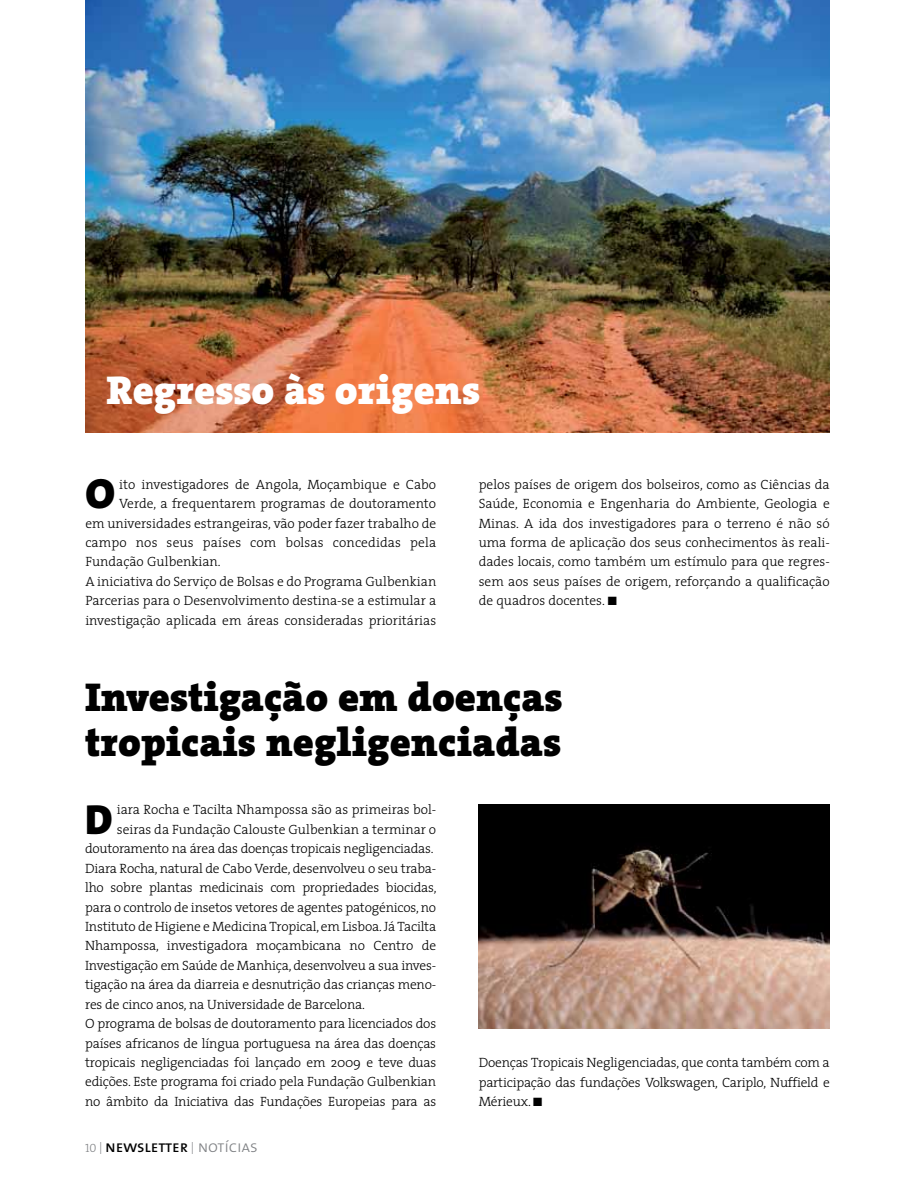
<style>
.page{position:relative;width:915px;height:1191px;background:#fff}
.page>*{position:absolute;margin:0;border:0;box-sizing:border-box;transform-origin:0 0}
.t1{font:42.3px "The Sans Black Caps";color:#000}
.t2{font:900 40.5px/45px "The Serif";color:#000}
.t3{font:900 40.5px "The Serif";color:#fff}
.t4{font:16.5px "The Mix Caps";letter-spacing:-.01em;color:#000}
.t5{font:300 13.5px/19.5px "The Serif";letter-spacing:-.015em;color:#000;text-align:justify}
.t6{font:300 13.5px "The Serif";letter-spacing:.01em;color:#000}
.s1{font-family:"The Serif Light Caps";font-size:12px;color:#808285}
.s2{font-family:"The Mix Light Caps";color:#808285}
</style>
<div class="page">
<img style="left:478px;top:804px;width:351px;height:224px">
<img style="left:85px;top:0;width:744px;height:432px">
<h2 class="t3" style="left:106px;top:356px;width:375px">Regresso às origens</h2>
<h1 class="t1" style="left:85px;top:458px;width:31px">O</h1>
<p class="t5" style="left:119px;top:474px;width:318px">ito investigadores de Angola, Moçambique e Cabo</p>
<p class="t5" style="left:119px;top:493px;width:318px">Verde, a frequentarem programas de doutoramento</p>
<p class="t5" style="left:85px;top:513px;width:352px">em universidades estrangeiras, vão poder fazer trabalho de</p>
<p class="t6" style="left:85px;top:531px;width:352px">campo nos seus países com bolsas concedidas pela</p>
<p class="t5" style="left:85px;top:551px;width:137px">Fundação Gulbenkian.</p>
<p class="t5" style="left:85px;top:571px;width:352px">A iniciativa do Serviço de Bolsas e do Programa Gulbenkian</p>
<p class="t5" style="left:85px;top:590px;width:352px">Parcerias para o Desenvolvimento destina-se a estimular a</p>
<p class="t5" style="left:85px;top:610px;width:352px">investigação aplicada em áreas consideradas prioritárias</p>
<p class="t5" style="left:478px;top:474px;width:352px">pelos países de origem dos bolseiros, como as Ciências da Saúde, Economia e Engenharia do Ambiente, Geologia e Minas. A ida dos investigadores para o terreno é não só uma forma de aplicação dos seus conhecimentos às reali‑ dades locais, como também um estímulo para que regres‑ sem aos seus países de origem, reforçando a qualificação de quadros docentes. ■</p>
<h2 class="t2" style="left:85px;top:674px;width:479px">Investigação em doenças tropicais negligenciadas</h2>
<h1 class="t1" style="left:85px;top:783px;width:29px">D</h1>
<p class="t5" style="left:117px;top:799px;width:321px">iara Rocha e Tacilta Nhampossa são as primeiras bol‑</p>
<p class="t5" style="left:117px;top:819px;width:321px">seiras da Fundação Calouste Gulbenkian a terminar o</p>
<p class="t5" style="left:85px;top:838px;width:350px">doutoramento na área das doenças tropicais negligenciadas.</p>
<p class="t5" style="left:85px;top:858px;width:352px">Diara Rocha, natural de Cabo Verde, desenvolveu o seu traba‑</p>
<p class="t5" style="left:85px;top:877px;width:353px">lho sobre plantas medicinais com propriedades biocidas,</p>
<p class="t5" style="left:85px;top:896px;width:352px">para o controlo de insetos vetores de agentes patogénicos, no</p>
<p class="t5" style="left:85px;top:916px;width:352px">Instituto de Higiene e Medicina Tropical, em Lisboa. Já Tacilta</p>
<p class="t5" style="left:85px;top:935px;width:352px">Nhampossa, investigadora moçambicana no Centro de</p>
<p class="t5" style="left:85px;top:955px;width:352px">Investigação em Saúde de Manhiça, desenvolveu a sua inves‑</p>
<p class="t5" style="left:85px;top:974px;width:352px">tigação na área da diarreia e desnutrição das crianças meno‑</p>
<p class="t5" style="left:85px;top:994px;width:281px">res de cinco anos, na Universidade de Barcelona.</p>
<p class="t5" style="left:85px;top:1013px;width:352px">O programa de bolsas de doutoramento para licenciados dos</p>
<p class="t5" style="left:85px;top:1032px;width:352px">países africanos de língua portuguesa na área das doenças</p>
<p class="t5" style="left:85px;top:1052px;width:352px">tropicais negligenciadas foi lançado em 2009 e teve duas</p>
<p class="t5" style="left:85px;top:1071px;width:352px">edições. Este programa foi criado pela Fundação Gulbenkian</p>
<p class="t5" style="left:85px;top:1091px;width:352px">no âmbito da Iniciativa das Fundações Europeias para as</p>
<p class="t5" style="left:478px;top:1052px;width:352px">Doenças Tropicais Negligenciadas, que conta também com a participação das fundações Volkswagen, Cariplo, Nuffield e Mérieux. ■</p>
<p class="t4" style="left:85px;top:1132px;width:174px"><span class="s1">10 |</span> newsletter <span class="s1">|</span> <span class="s2">notícias</span></p>
</div>
